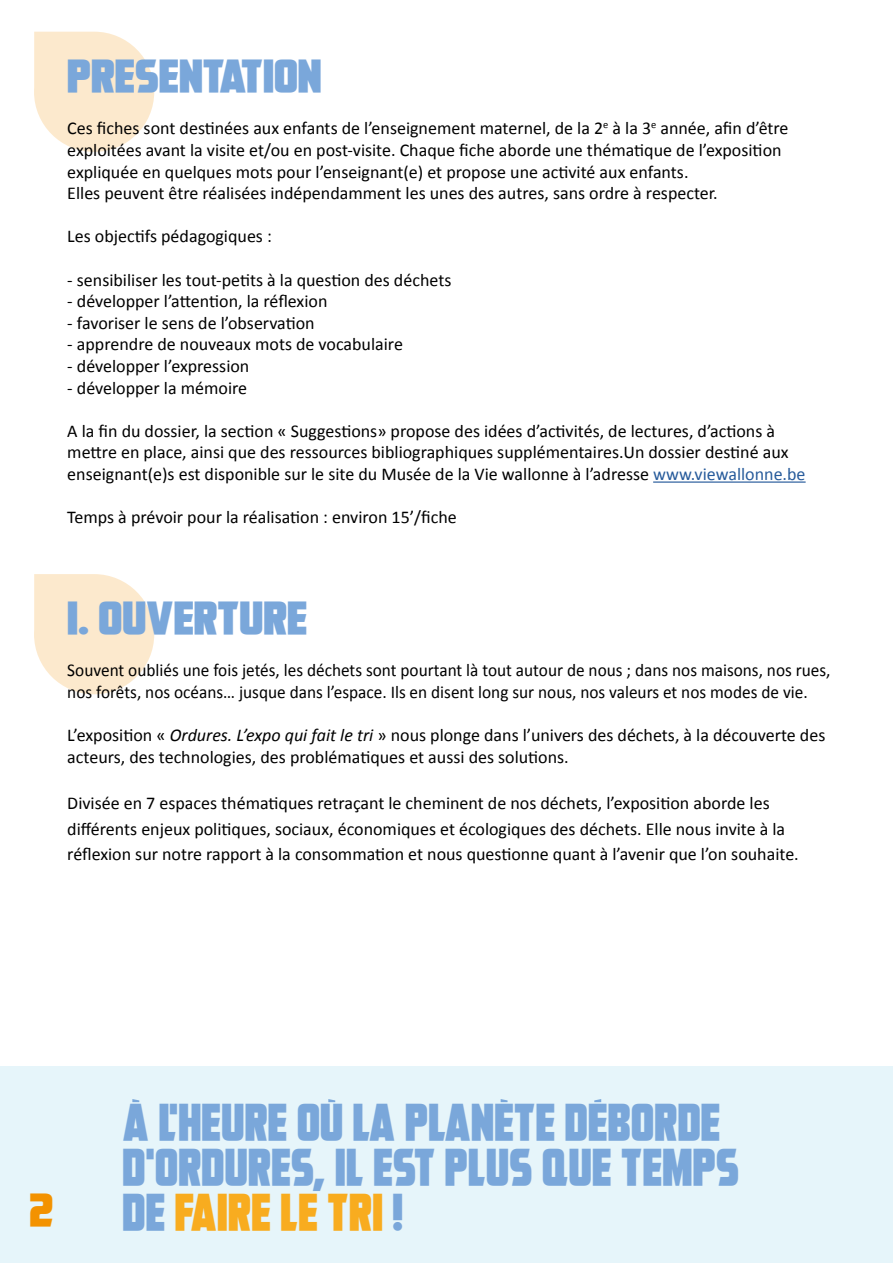
<style>
.page{position:relative;width:893px;height:1263px;background:#fff}
.page>*{position:absolute;margin:0;border:0;box-sizing:border-box;transform-origin:0 0}
.t1{font:36.15px/45px "This Is The Future";letter-spacing:.01em;color:#7aa7da}
.t2{font:36.15px "This Is The Future";letter-spacing:.01em;color:#f8ac1f}
.t3{font:32.25px "This Is The Future";color:#7aa7da;scale:1.16 1}
.t4{font:32.25px "This Is The Future";color:#f39200;scale:1.16 1}
.t5{font:18px/21.6px "Calibri";color:#000}
.t6{font:18px/21.6px "Calibri";color:#000;scale:.96 1}
.s1{color:#275b9b}
.s2{font-style:italic}
.s3{color:#7aa7da}
</style>
<div class="page">
<div style="left:34px;top:574px;width:120px;height:120px;background:#fce9cd;border-radius:60px"></div>
<div style="left:34px;top:32px;width:120px;height:120px;background:#fce9cd;border-radius:60px"></div>
<div style="left:0;top:1066px;width:893px;height:197px;background:#e6f5fa"></div>
<hr style="left:653px;top:481px;width:153px;height:2px;background:#275b9b">
<svg style="left:328px;top:1099px;width:7px;height:3px"></svg>
<svg style="left:501px;top:1099px;width:7px;height:3px"></svg>
<svg style="left:594px;top:1099px;width:7px;height:3px"></svg>
<svg style="left:132px;top:1099px;width:7px;height:3px"></svg>
<h2 class="t3" style="left:67px;top:58px;width:221px">PRESENTATION</h2>
<p class="t5" style="left:67px;top:117px;width:723px">Ces fiches sont destinées aux enfants de l’enseignement maternel, de la 2<sup>e</sup> à la 3<sup>e</sup> année, afin d’être exploitées avant la visite et/ou en post-visite. Chaque fiche aborde une thématique de l’exposition expliquée en quelques mots pour l’enseignant(e) et propose une activité aux enfants.<br>Elles peuvent être réalisées indépendamment les unes des autres, sans ordre à respecter.</p>
<p class="t5" style="left:67px;top:225px;width:206px">Les objectifs pédagogiques :</p>
<p class="t5" style="left:67px;top:268px;width:386px">- sensibiliser les tout-petits à la question des déchets</p>
<p class="t5" style="left:67px;top:290px;width:262px">- développer l’attention, la réflexion</p>
<p class="t5" style="left:67px;top:311px;width:249px">- favoriser le sens de l’observation</p>
<p class="t5" style="left:67px;top:333px;width:337px">- apprendre de nouveaux mots de vocabulaire</p>
<p class="t5" style="left:67px;top:354px;width:184px">- développer l’expression</p>
<p class="t5" style="left:67px;top:376px;width:181px">- développer la mémoire</p>
<p class="t5" style="left:67px;top:419px;width:740px">A la fin du dossier, la section « Suggestions» propose des idées d’activités, de lectures, d’actions à mettre en place, ainsi que des ressources bibliographiques supplémentaires.Un dossier destiné aux enseignant(e)s est disponible sur le site du Musée de la Vie wallonne à l’adresse <span class="s1">www.viewallonne.be</span></p>
<p class="t5" style="left:67px;top:506px;width:391px">Temps à prévoir pour la réalisation : environ 15’/fiche</p>
<h2 class="t3" style="left:67px;top:600px;width:208px">I. OUVERTURE</h2>
<p class="t6" style="left:67px;top:659px;width:796px">Souvent oubliés une fois jetés, les déchets sont pourtant là tout autour de nous ; dans nos maisons, nos rues, nos forêts, nos océans… jusque dans l’espace. Ils en disent long sur nous, nos valeurs et nos modes de vie.</p>
<p class="t5" style="left:67px;top:723px;width:760px">L’exposition « <span class="s2">Ordures. L’expo qui fait le tri</span> » nous plonge dans l’univers des déchets, à la découverte des acteurs, des technologies, des problématiques et aussi des solutions.</p>
<p class="t5" style="left:67px;top:790px;width:733px;line-height:25.2px">Divisée en 7 espaces thématiques retraçant le cheminent de nos déchets, l’exposition aborde les différents enjeux politiques, sociaux, économiques et écologiques des déchets. Elle nous invite à la réflexion sur notre rapport à la consommation et nous questionne quant à l’avenir que l’on souhaite.</p>
<h1 class="t1" style="left:123px;top:1101px;width:618px">A L’HEURE OU LA PLANETE DEBORDE<br>D’ORDURES, IL EST PLUS QUE TEMPS</h1>
<h2 class="t4" style="left:29px;top:1192px;width:22px">2</h2>
<h1 class="t2" style="left:123px;top:1191px;width:282px"><span class="s3">DE</span> FAIRE LE TRI <span class="s3">!</span></h1>
</div>
